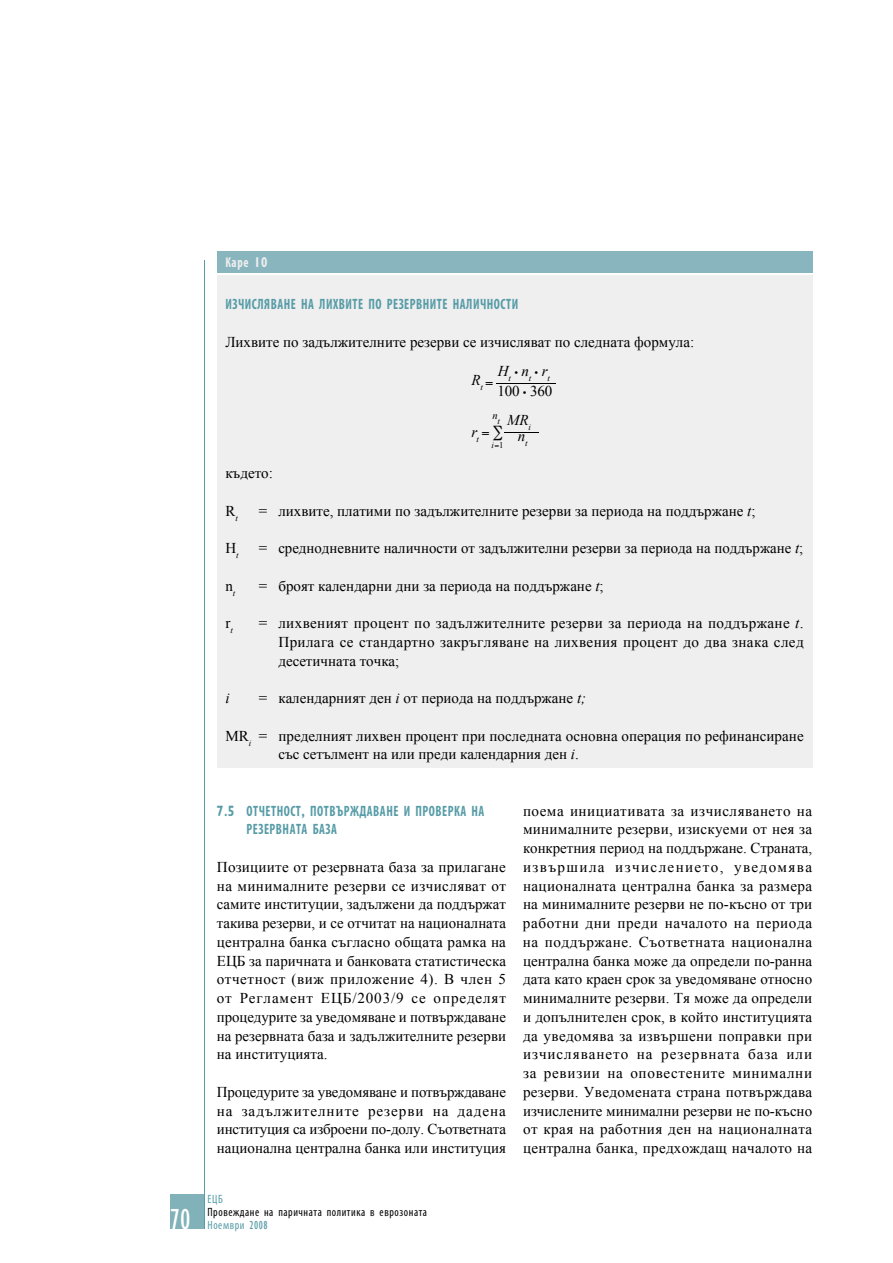
<style>
.page{position:relative;width:893px;height:1263px;background:#fff}
.page>*{position:absolute;margin:0;border:0;box-sizing:border-box;transform-origin:0 0}
.t1{font:condensed 30px "Gill Sans Myriad";color:#fff;scale:.95 1}
.t2{font:15px/18.8px "Times New Roman WGL";color:#000;text-align:justify}
.t3{font:700 condensed 15px/18.8px "Gill Sans Myriad";letter-spacing:.04em;color:#579ca7;scale:.85 1}
.t4{font:italic 15px "Times New Roman WGL";color:#000}
.t5{font:700 condensed 14.25px "Gill Sans Myriad";letter-spacing:.06em;color:#efefef;scale:.85 1}
.t6{font:condensed 12px "Gill Sans Myriad";letter-spacing:.05em;color:#000;scale:.95 1}
.t7{font:condensed 12px "Gill Sans Myriad";letter-spacing:.05em;color:#579ca7;scale:.95 1}
.t8{font:italic 10.5px "Times New Roman WGL";color:#000}
.t9{font:italic 8.7px "Times New Roman WGL";color:#000}
.s1{font-size:15px}
.s2{font-style:normal}
.s3{font-style:italic;font-size:10.5px}
.s4{font-style:italic}
</style>
<div class="page">
<div style="left:170px;top:1195px;width:34px;height:34px;background:#81b1b9"></div>
<hr style="left:204px;top:261px;width:1px;height:968px;background:#579ca7">
<div style="left:217px;top:253px;width:595px;height:515px;background:#efefef"></div>
<div style="left:217px;top:252px;width:595px;height:21px;background:#89b5be"></div>
<hr style="left:208px;top:273px;width:613px;height:1px;background:#fff">
<hr style="left:496px;top:383px;width:59px;height:1px;background:#000">
<hr style="left:505px;top:432px;width:34px;height:1px;background:#010100">
<h1 class="t1" style="left:170px;top:1210px;width:23px">70</h1>
<p class="t5" style="left:225px;top:257px;width:51px">Каре 10</p>
<p class="t3" style="left:225px;top:296px;width:346px">ИЗЧИСЛЯВАНЕ НА ЛИХВИТЕ ПО РЕЗЕРВНИТЕ НАЛИЧНОСТИ</p>
<p class="t2" style="left:225px;top:334px;width:470px">Лихвите по задължителните резерви се изчисляват по следната формула:</p>
<p class="t4" style="left:498px;top:366px;width:15px">H<sub>t</sub></p>
<p class="t8" style="left:514px;top:369px;width:35px">• <span class="s1">n</span><sub>t</sub> • <span class="s1">r</span></p>
<p class="t4" style="left:471px;top:375px;width:11px">R</p>
<p class="t9" style="left:547px;top:375px;width:4px">t</p>
<p class="t9" style="left:480px;top:384px;width:4px">t</p>
<p class="t8" style="left:492px;top:412px;width:7px">n</p>
<p class="t9" style="left:497px;top:418px;width:4px">t</p>
<p class="t9" style="left:492px;top:441px;width:38px">i<span class="s2">1</span> <sup>n</sup>t</p>
<p class="t2" style="left:497px;top:383px;width:56px">100 <span class="s3">•</span> 360</p>
<p class="t4" style="left:507px;top:415px;width:25px">MR<sub>i</sub></p>
<p class="t4" style="left:472px;top:426px;width:9px">r<sub>t</sub></p>
<p class="t2" style="left:225px;top:465px;width:49px">където:</p>
<p class="t2" style="left:225px;top:503px;width:14px">R<sub>t</sub></p>
<p class="t2" style="left:259px;top:503px;width:498px">= лихвите, платими по задължителните резерви за периода на поддържане <span class="s4">t</span>;</p>
<p class="t2" style="left:225px;top:540px;width:15px">H<sub>t</sub></p>
<p class="t2" style="left:259px;top:540px;width:546px">= среднодневните наличности от задължителни резерви за периода на поддържане <span class="s4">t</span>;</p>
<p class="t2" style="left:225px;top:578px;width:11px">n<sub>t</sub></p>
<p class="t2" style="left:259px;top:578px;width:346px">= броят календарни дни за периода на поддържане <span class="s4">t</span>;</p>
<p class="t2" style="left:225px;top:615px;width:9px">r<sub>t</sub></p>
<p class="t2" style="left:278px;top:615px;width:527px;text-indent:-19px">= лихвеният процент по задължителните резерви за периода на поддържане <span class="s4">t</span>.<br>Прилага се стандартно закръгляване на лихвения процент до два знака след десетичната точка;</p>
<p class="t4" style="left:225px;top:693px;width:6px">i</p>
<p class="t2" style="left:259px;top:690px;width:329px">= календарният ден <span class="s4">i</span> от периода на поддържане <span class="s4">t;</span></p>
<p class="t2" style="left:278px;top:728px;width:527px;text-indent:-53px">MR<sub>i</sub> = пределният лихвен процент при последната основна операция по рефинансиране със сетълмент на или преди календарния ден <span class="s4">i</span>.</p>
<p class="t3" style="left:247px;top:803px;width:281px;text-indent:-30px">7.5 ОТЧЕТНОСТ, ПОТВЪРЖДАВАНЕ И ПРОВЕРКА НА<br>РЕЗЕРВНАТА БАЗА</p>
<p class="t2" style="left:217px;top:859px;width:291px">Позициите от резервната база за прилагане на минималните резерви се изчисляват от самите институции, задължени да поддържат такива резерви, и се отчитат на националната централна банка съгласно общата рамка на ЕЦБ за паричната и банковата статистическа отчетност (виж приложение 4). В член 5 от Регламент ЕЦБ/2003/9 се определят процедурите за уведомяване и потвърждаване на резервната база и задължителните резерви на институцията.</p>
<p class="t2" style="left:217px;top:1084px;width:291px">Процедурите за уведомяване и потвърждаване на задължителните резерви на дадена институция са изброени по-долу. Съответната национална централна банка или институция</p>
<p class="t7" style="left:207px;top:1195px;width:18px">ЕЦБ</p>
<p class="t6" style="left:207px;top:1208px;width:233px">Провеждане на паричната политика в еврозоната</p>
<p class="t7" style="left:207px;top:1221px;width:65px">Ноември 2008</p>
<p class="t2" style="left:523px;top:803px;width:291px">поема инициативата за изчисляването на минималните резерви, изискуеми от нея за конкретния период на поддържане. Страната, извършила изчислението, уведомява националната централна банка за размера на минималните резерви не по-късно от три работни дни преди началото на периода на поддържане. Съответната национална централна банка може да определи по-ранна дата като краен срок за уведомяване относно минималните резерви. Тя може да определи и допълнителен срок, в който институцията да уведомява за извършени поправки при изчисляването на резервната база или за ревизии на оповестените минимални резерви. Уведомената страна потвърждава изчислените минимални резерви не по-късно от края на работния ден на националната централна банка, предхождащ началото на</p>
</div>
